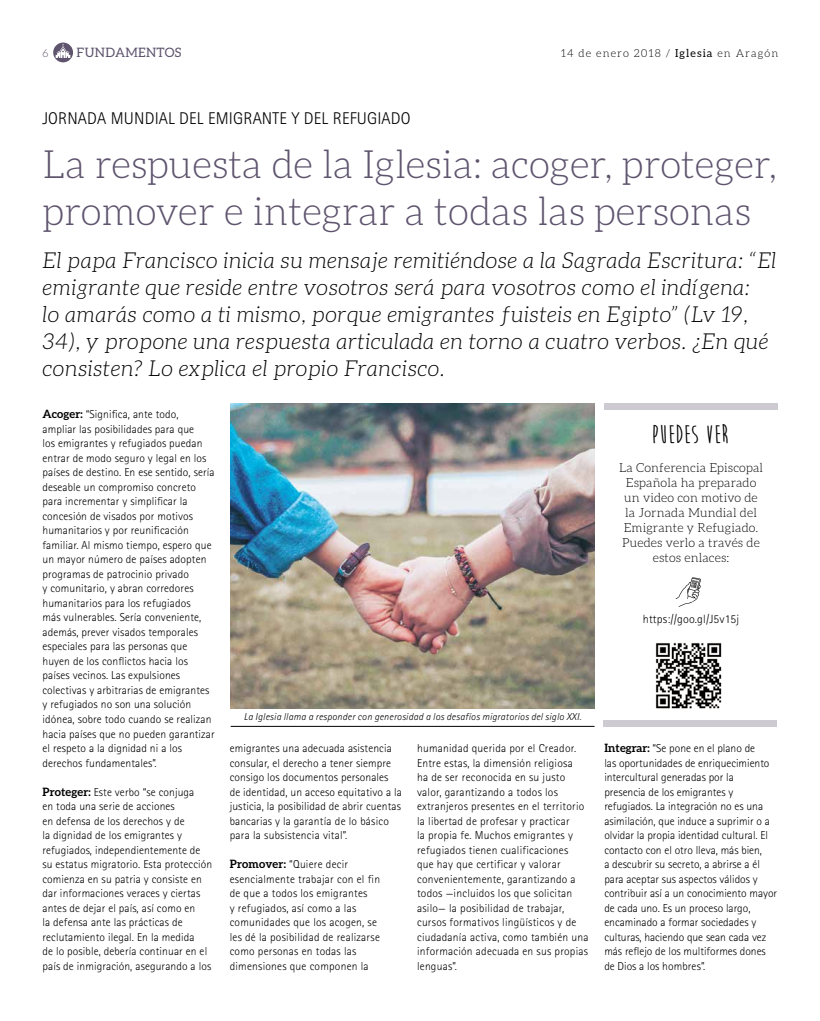
<style>
.page{position:relative;width:820px;height:1021px;background:#fff}
.page>*{position:absolute;margin:0;border:0;box-sizing:border-box;transform-origin:0 0}
.t1{font:300 39px/46.8px "Aleo";color:#5e546e}
.t2{font:700 26px "Moon Flower";letter-spacing:.01em;color:#000}
.t3{font:italic 300 22px/27px "Aleo";letter-spacing:.025em;color:#000}
.t4{font:300 17px "Rotis Sans Serif";letter-spacing:.01em;color:#000}
.t5{font:13px "Aleo";letter-spacing:.025em;color:#5e546e}
.t6{font:300 12.5px/15px "Aleo";letter-spacing:.01em;color:#000;text-align:center}
.t7{font:300 12px "Rotis Sans Serif";letter-spacing:.01em;color:#000}
.t8{font:300 11.5px/14.5px "Rotis Sans Serif";letter-spacing:.01em;color:#000}
.t9{font:300 11px "Aleo";letter-spacing:.1em;color:#000}
.t10{font:300 11px "Aleo";color:#5e546e}
.t11{font:italic 300 10px "Rotis Sans Serif";letter-spacing:.025em;color:#000}
.s1{font-weight:400}
.s2{font-family:"Aleo";font-weight:700}
</style>
<div class="page">
<svg style="left:53px;top:43px;width:20px;height:19px"></svg>
<img style="left:230px;top:404px;width:364px;height:304px">
<hr style="left:230px;top:726px;width:364px;height:1px;background:#000">
<div style="left:604px;top:404px;width:173px;height:6px;background:#cdcad2"></div>
<div style="left:603px;top:720px;width:172px;height:6px;background:#cdcad2"></div>
<img style="left:655px;top:643px;width:67px;height:66px">
<svg style="left:675px;top:577px;width:25px;height:30px"></svg>
<p class="t10" style="left:43px;top:48px;width:7px">6</p>
<p class="t5" style="left:77px;top:45px;width:106px">FUNDAMENTOS</p>
<p class="t9" style="left:561px;top:47px;width:219px">14 de enero 2018 / <span class="s1">Iglesia</span> en Aragón</p>
<h3 class="t4" style="left:42px;top:109px;width:369px">JORNADA MUNDIAL DEL EMIGRANTE Y DEL REFUGIADO</h3>
<h1 class="t1" style="left:43px;top:141px;width:735px">La respuesta de la Iglesia: acoger, proteger, promover e integrar a todas las personas</h1>
<p class="t3" style="left:43px;top:247px;width:734px">El papa Francisco inicia su mensaje remitiéndose a la Sagrada Escritura: “El emigrante que reside entre vosotros será para vosotros como el indígena:<br>lo amarás como a ti mismo, porque emigrantes fuisteis en Egipto” (Lv 19, 34), y propone una respuesta articulada en torno a cuatro verbos. ¿En qué consisten? Lo explica el propio Francisco.</p>
<p class="t8" style="left:42px;top:407px;width:174px"><span class="s2">Acoger:</span> “Significa, ante todo, ampliar las posibilidades para que<br>los emigrantes y refugiados puedan entrar de modo seguro y legal en los países de destino. En ese sentido, sería deseable un compromiso concreto para incrementar y simplificar la concesión de visados por motivos humanitarios y por reunificación familiar. Al mismo tiempo, espero que un mayor número de países adopten programas de patrocinio privado<br>y comunitario, y abran corredores humanitarios para los refugiados<br>más vulnerables. Sería conveniente, además, prever visados temporales especiales para las personas que huyen de los conflictos hacia los países vecinos. Las expulsiones colectivas y arbitrarias de emigrantes y refugiados no son una solución idónea, sobre todo cuando se realizan hacia países que no pueden garantizar el respeto a la dignidad ni a los derechos fundamentales”.</p>
<p class="t8" style="left:42px;top:784px;width:171px"><span class="s2">Proteger:</span> Este verbo “se conjuga<br>en toda una serie de acciones<br>en defensa de los derechos y de<br>la dignidad de los emigrantes y refugiados, independientemente de su estatus migratorio. Esta protección comienza en su patria y consiste en dar informaciones veraces y ciertas antes de dejar el país, así como en<br>la defensa ante las prácticas de reclutamiento ilegal. En la medida<br>de lo posible, debería continuar en el país de inmigración, asegurando a los</p>
<h2 class="t2" style="left:651px;top:421px;width:79px">PUEDES VER</h2>
<p class="t6" style="left:619px;top:460px;width:145px">La Conferencia Episcopal<br>Española ha preparado un video con motivo de la Jornada Mundial del<br>Emigrante y Refugiado.<br>Puedes verlo a través de estos enlaces:</p>
<p class="t11" style="left:244px;top:711px;width:339px">La Iglesia llama a responder con generosidad a los desafíos migratorios del siglo XXI.</p>
<p class="t7" style="left:642px;top:612px;width:98px">https://goo.gl/J5v15j</p>
<p class="t8" style="left:230px;top:741px;width:174px">emigrantes una adecuada asistencia consular, el derecho a tener siempre consigo los documentos personales<br>de identidad, un acceso equitativo a la justicia, la posibilidad de abrir cuentas bancarias y la garantía de lo básico para la subsistencia vital”.</p>
<p class="t8" style="left:230px;top:857px;width:152px"><span class="s2">Promover:</span> “Quiere decir esencialmente trabajar con el fin de que a todos los emigrantes<br>y refugiados, así como a las comunidades que los acogen, se les dé la posibilidad de realizarse como personas en todas las dimensiones que componen la</p>
<p class="t8" style="left:417px;top:741px;width:173px">humanidad querida por el Creador.<br>Entre estas, la dimensión religiosa<br>ha de ser reconocida en su justo valor, garantizando a todos los extranjeros presentes en el territorio la libertad de profesar y practicar<br>la propia fe. Muchos emigrantes y refugiados tienen cualificaciones<br>que hay que certificar y valorar convenientemente, garantizando a todos —incluidos los que solicitan asilo— la posibilidad de trabajar, cursos formativos lingüísticos y de ciudadanía activa, como también una información adecuada en sus propias lenguas”.</p>
<p class="t8" style="left:604px;top:741px;width:174px"><span class="s2">Integrar:</span> “Se pone en el plano de<br>las oportunidades de enriquecimiento intercultural generadas por la presencia de los emigrantes y refugiados. La integración no es una asimilación, que induce a suprimir o a olvidar la propia identidad cultural. El contacto con el otro lleva, más bien,<br>a descubrir su secreto, a abrirse a él para aceptar sus aspectos válidos y contribuir así a un conocimiento mayor de cada uno. Es un proceso largo, encaminado a formar sociedades y culturas, haciendo que sean cada vez más reflejo de los multiformes dones de Dios a los hombres”.</p>
</div>
